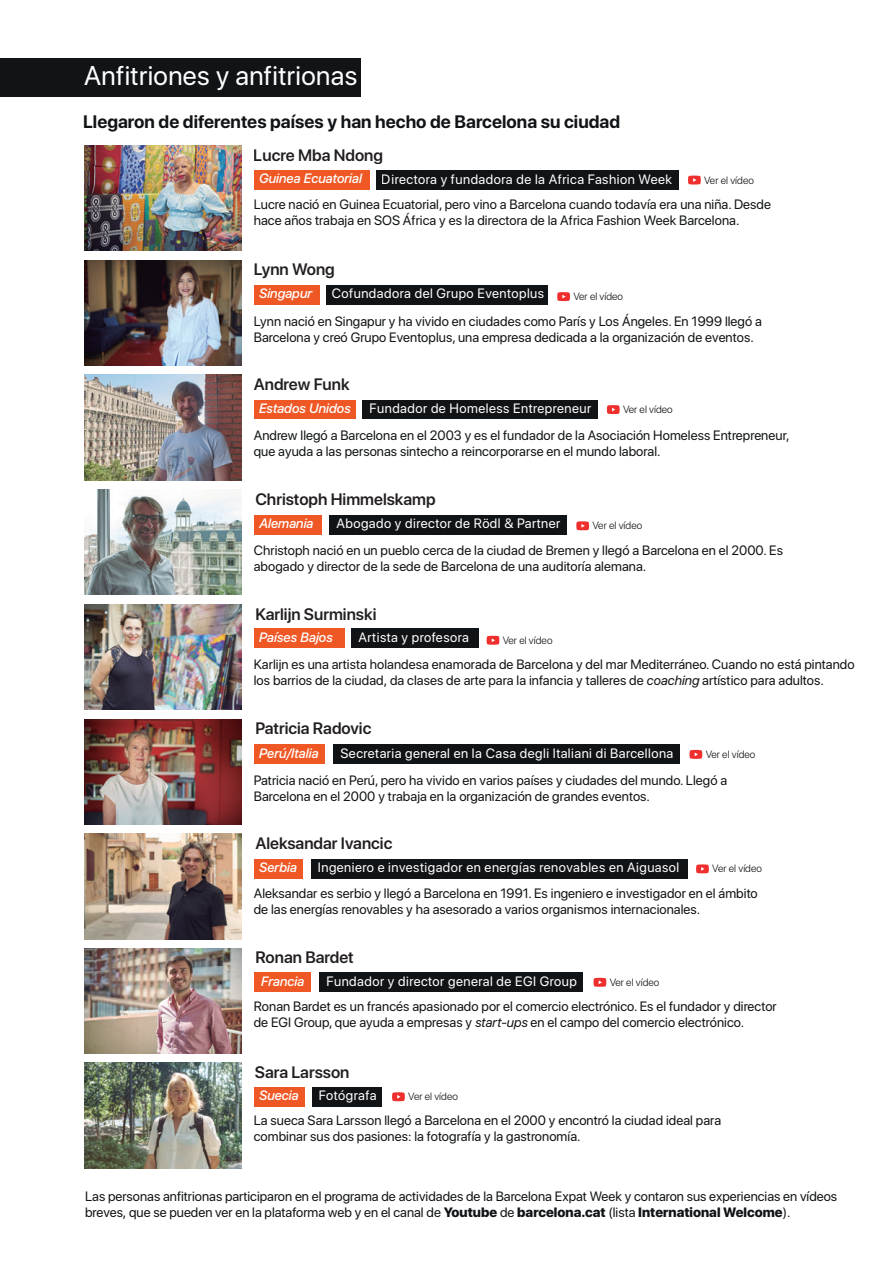
<style>
.page{position:relative;width:893px;height:1263px;background:#fff}
.page>*{position:absolute;margin:0;border:0;box-sizing:border-box;transform-origin:0 0}
.t1{font:27px "SF Pro Display";letter-spacing:.015em;color:#fff}
.t2{font:700 18px "SF Pro Display";color:#111416}
.t3{font:600 16.5px "SF Pro Display";color:#231f20}
.t4{font:13.5px/16.2px "SF Pro Display";letter-spacing:.005em;color:#111416}
.t5{font:13.5px "SF Pro Display";letter-spacing:.035em;color:#fff}
.t6{font:italic 500 13.5px "SF Pro Display";color:#fff}
.t7{font:300 10.5px "SF Pro Display";letter-spacing:.005em;color:#111416}
.s1{font-style:italic}
.s2{font-weight:800}
</style>
<div class="page">
<div style="left:376px;top:170px;width:303px;height:20px;background:#111416"></div>
<div style="left:254px;top:170px;width:116px;height:20px;background:#ef5825"></div>
<div style="left:254px;top:285px;width:66px;height:20px;background:#ef5825"></div>
<div style="left:254px;top:400px;width:102px;height:18px;background:#ef5825"></div>
<div style="left:254px;top:515px;width:68px;height:19px;background:#ef5825"></div>
<div style="left:254px;top:629px;width:91px;height:19px;background:#ef5825"></div>
<div style="left:254px;top:744px;width:71px;height:20px;background:#ef5825"></div>
<div style="left:254px;top:859px;width:49px;height:19px;background:#ef5825"></div>
<div style="left:254px;top:972px;width:57px;height:20px;background:#ef5825"></div>
<div style="left:254px;top:1087px;width:51px;height:19px;background:#ef5825"></div>
<div style="left:326px;top:285px;width:222px;height:20px;background:#111416"></div>
<div style="left:363px;top:400px;width:235px;height:18px;background:#111416"></div>
<div style="left:329px;top:515px;width:238px;height:19px;background:#111416"></div>
<div style="left:352px;top:629px;width:127px;height:19px;background:#111416"></div>
<div style="left:333px;top:744px;width:347px;height:20px;background:#111416"></div>
<div style="left:311px;top:859px;width:376px;height:19px;background:#111416"></div>
<div style="left:319px;top:972px;width:264px;height:20px;background:#111416"></div>
<div style="left:312px;top:1087px;width:70px;height:19px;background:#111416"></div>
<img style="left:84px;top:146px;width:158px;height:105px">
<img style="left:84px;top:260px;width:158px;height:106px">
<img style="left:84px;top:375px;width:158px;height:105px">
<img style="left:84px;top:490px;width:158px;height:105px">
<img style="left:84px;top:605px;width:158px;height:105px">
<img style="left:84px;top:719px;width:158px;height:105px">
<img style="left:84px;top:834px;width:158px;height:105px">
<img style="left:84px;top:948px;width:158px;height:105px">
<img style="left:84px;top:1063px;width:158px;height:105px">
<div style="left:0;top:59px;width:361px;height:38px;background:#111416"></div>
<svg style="left:688px;top:176px;width:13px;height:9px"></svg>
<svg style="left:557px;top:292px;width:13px;height:9px"></svg>
<svg style="left:607px;top:405px;width:13px;height:9px"></svg>
<svg style="left:576px;top:521px;width:13px;height:9px"></svg>
<svg style="left:487px;top:636px;width:12px;height:9px"></svg>
<svg style="left:689px;top:750px;width:13px;height:9px"></svg>
<svg style="left:696px;top:864px;width:13px;height:9px"></svg>
<svg style="left:594px;top:978px;width:12px;height:9px"></svg>
<svg style="left:392px;top:1092px;width:13px;height:9px"></svg>
<h1 class="t1" style="left:84px;top:55px;width:275px">Anfitriones y anfitrionas</h1>
<h2 class="t2" style="left:83px;top:111px;width:538px">Llegaron de diferentes países y han hecho de Barcelona su ciudad</h2>
<p class="t3" style="left:254px;top:143px;width:131px">Lucre Mba Ndong</p>
<p class="t5" style="left:382px;top:169px;width:292px">Directora y fundadora de la Africa Fashion Week</p>
<p class="t6" style="left:259px;top:169px;width:105px">Guinea Ecuatorial</p>
<p class="t7" style="left:704px;top:172px;width:51px">Ver el vídeo</p>
<p class="t4" style="left:254px;top:196px;width:519px">Lucre nació en Guinea Ecuatorial, pero vino a Barcelona cuando todavía era una niña. Desde hace años trabaja en SOS África y es la directora de la Africa Fashion Week Barcelona.</p>
<p class="t3" style="left:254px;top:258px;width:83px">Lynn Wong</p>
<p class="t5" style="left:332px;top:283px;width:214px">Cofundadora del Grupo Eventoplus</p>
<p class="t6" style="left:259px;top:284px;width:55px">Singapur</p>
<p class="t7" style="left:573px;top:289px;width:51px">Ver el vídeo</p>
<p class="t4" style="left:254px;top:313px;width:510px">Lynn nació en Singapur y ha vivido en ciudades como París y Los Ángeles. En 1999 llegó a<br>Barcelona y creó Grupo Eventoplus, una empresa dedicada a la organización de eventos.</p>
<p class="t3" style="left:254px;top:372px;width:97px">Andrew Funk</p>
<p class="t6" style="left:259px;top:399px;width:93px">Estados Unidos</p>
<p class="t5" style="left:370px;top:398px;width:223px">Fundador de Homeless Entrepreneur</p>
<p class="t7" style="left:623px;top:402px;width:51px">Ver el vídeo</p>
<p class="t4" style="left:254px;top:427px;width:537px">Andrew llegó a Barcelona en el 2003 y es el fundador de la Asociación Homeless Entrepreneur, que ayuda a las personas sintecho a reincorporarse en el mundo laboral.</p>
<p class="t3" style="left:255px;top:488px;width:182px">Christoph Himmelskamp</p>
<p class="t5" style="left:336px;top:513px;width:225px">Abogado y director de Rödl &amp; Partner</p>
<p class="t6" style="left:259px;top:514px;width:56px">Alemania</p>
<p class="t7" style="left:592px;top:518px;width:51px">Ver el vídeo</p>
<p class="t4" style="left:254px;top:542px;width:531px">Christoph nació en un pueblo cerca de la ciudad de Bremen y llegó a Barcelona en el 2000. Es abogado y director de la sede de Barcelona de una auditoría alemana.</p>
<p class="t3" style="left:255px;top:602px;width:123px">Karlijn Surminski</p>
<p class="t5" style="left:359px;top:627px;width:112px">Artista y profesora</p>
<p class="t6" style="left:259px;top:628px;width:75px">Países Bajos</p>
<p class="t7" style="left:503px;top:633px;width:51px">Ver el vídeo</p>
<p class="t4" style="left:254px;top:656px;width:602px">Karlijn es una artista holandesa enamorada de Barcelona y del mar Mediterráneo. Cuando no está pintando los barrios de la ciudad, da clases de arte para la infancia y talleres de <span class="s1">coaching</span> artístico para adultos.</p>
<p class="t3" style="left:255px;top:717px;width:118px">Patricia Radovic</p>
<p class="t5" style="left:340px;top:743px;width:334px">Secretaria general en la Casa degli Italiani di Barcellona</p>
<p class="t6" style="left:259px;top:744px;width:61px">Perú/Italia</p>
<p class="t7" style="left:706px;top:747px;width:51px">Ver el vídeo</p>
<p class="t4" style="left:254px;top:772px;width:475px">Patricia nació en Perú, pero ha vivido en varios países y ciudades del mundo. Llegó a<br>Barcelona en el 2000 y trabaja en la organización de grandes eventos.</p>
<p class="t3" style="left:255px;top:832px;width:139px">Aleksandar Ivancic</p>
<p class="t5" style="left:318px;top:857px;width:363px">Ingeniero e investigador en energías renovables en Aiguasol</p>
<p class="t6" style="left:259px;top:858px;width:39px">Serbia</p>
<p class="t7" style="left:712px;top:861px;width:51px">Ver el vídeo</p>
<p class="t4" style="left:254px;top:885px;width:505px">Aleksandar es serbio y llegó a Barcelona en 1991. Es ingeniero e investigador en el ámbito de las energías renovables y ha asesorado a varios organismos internacionales.</p>
<p class="t3" style="left:255px;top:945px;width:100px">Ronan Bardet</p>
<p class="t5" style="left:326px;top:970px;width:252px">Fundador y director general de EGI Group</p>
<p class="t6" style="left:261px;top:971px;width:45px">Francia</p>
<p class="t7" style="left:610px;top:975px;width:51px">Ver el vídeo</p>
<p class="t4" style="left:254px;top:998px;width:524px">Ronan Bardet es un francés apasionado por el comercio electrónico. Es el fundador y director de EGI Group, que ayuda a empresas y <span class="s1">start-ups</span> en el campo del comercio electrónico.</p>
<p class="t3" style="left:255px;top:1060px;width:96px">Sara Larsson</p>
<p class="t5" style="left:319px;top:1085px;width:59px">Fotógrafa</p>
<p class="t6" style="left:259px;top:1086px;width:41px">Suecia</p>
<p class="t7" style="left:408px;top:1089px;width:51px">Ver el vídeo</p>
<p class="t4" style="left:254px;top:1112px;width:469px">La sueca Sara Larsson llegó a Barcelona en el 2000 y encontró la ciudad ideal para combinar sus dos pasiones: la fotografía y la gastronomía.</p>
<p class="t4" style="left:85px;top:1188px;width:754px">Las personas anfitrionas participaron en el programa de actividades de la Barcelona Expat Week y contaron sus experiencias en vídeos breves, que se pueden ver en la plataforma web y en el canal de <span class="s2">Youtube</span> de <span class="s2">barcelona.cat</span> (lista <span class="s2">International Welcome</span>).</p>
</div>
